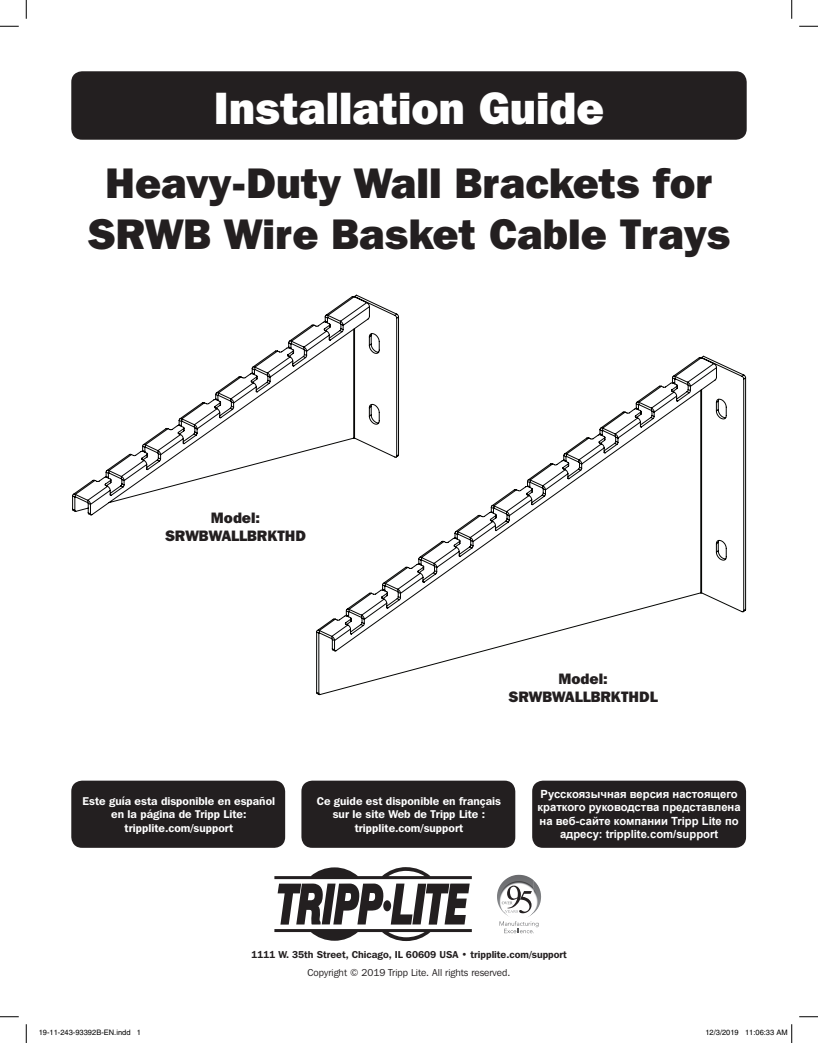
<style>
.page{position:relative;width:818px;height:1043px;background:#fff}
.page>*{position:absolute;margin:0;border:0;box-sizing:border-box;transform-origin:0 0}
.t1{font:800 45px "Franklin Gothic IT Cby BT";color:#fff}
.t2{font:800 42.5px/51px "Franklin Gothic IT Cby BT";color:#231f20;text-align:center}
.t3{font:800 15px/18px "Franklin Gothic IT Cby BT";color:#231f20;text-align:center}
.t4{font:600 11.25px/13.5px "Franklin Gothic IT Cby BT";color:#fff;text-align:center}
.t5{font:700 11.25px/13.5px "Arial";color:#fff;text-align:center}
.t6{font:600 10px "Franklin Gothic IT Cby BT";color:#231f20}
.t7{font:10px "Franklin Gothic IT Cby BT";color:#231f20}
.t8{font:7.5px "Helvetica";color:#000}
</style>
<div class="page">
<div style="left:532px;top:780px;width:214px;height:67px;background:#231f20;border-radius:11px"></div>
<div style="left:301px;top:780px;width:214px;height:67px;background:#231f20;border-radius:11px"></div>
<div style="left:71px;top:780px;width:214px;height:67px;background:#231f20;border-radius:11px"></div>
<div style="left:71px;top:71px;width:675px;height:69px;background:#231f20;border-radius:11px"></div>
<svg style="left:274px;top:867px;width:198px;height:74px"></svg>
<img style="left:500px;top:874px;width:18px;height:12px">
<img style="left:533px;top:884px;width:8px;height:29px">
<svg style="left:499px;top:921px;width:39px;height:12px"></svg>
<svg style="left:502px;top:885px;width:30px;height:28px"></svg>
<svg style="left:72px;top:294px;width:327px;height:221px"></svg>
<svg style="left:316px;top:355px;width:430px;height:340px"></svg>
<svg style="left:0;top:25px;width:19px;height:2px"></svg>
<svg style="left:799px;top:25px;width:19px;height:2px"></svg>
<svg style="left:0;top:1016px;width:19px;height:1px"></svg>
<svg style="left:799px;top:1016px;width:19px;height:1px"></svg>
<svg style="left:25px;top:0;width:2px;height:19px"></svg>
<svg style="left:25px;top:1024px;width:2px;height:18px"></svg>
<svg style="left:791px;top:0;width:1px;height:19px"></svg>
<svg style="left:791px;top:1024px;width:1px;height:18px"></svg>
<p class="t1" style="left:214px;top:79px;width:392px">Installation Guide</p>
<p class="t2" style="left:87px;top:157px;width:644px">Heavy-Duty Wall Brackets for<br>SRWB Wire Basket Cable Trays</p>
<p class="t3" style="left:165px;top:508px;width:143px">Model:<br>SRWBWALLBRKTHD</p>
<p class="t3" style="left:508px;top:669px;width:151px">Model:<br>SRWBWALLBRKTHDL</p>
<p class="t4" style="left:83px;top:794px;width:194px">Este guía esta disponible en español en la página de Tripp Lite: tripplite.com/support</p>
<p class="t4" style="left:317px;top:794px;width:186px">Ce guide est disponible en français sur le site Web de Tripp Lite : tripplite.com/support</p>
<p class="t5" style="left:537px;top:787px;width:204px">Русскоязычная версия настоящего краткого руководства представлена на веб-сайте компании Tripp Lite по адресу: tripplite.com/support</p>
<p class="t6" style="left:251px;top:948px;width:317px">1111 W. 35th Street, Chicago, IL 60609 USA • tripplite.com/support</p>
<p class="t7" style="left:307px;top:966px;width:204px">Copyright © 2019 Tripp Lite. All rights reserved.</p>
<p class="t8" style="left:39px;top:1028px;width:104px">19-11-243-93392B-EN.indd 1</p>
<p class="t8" style="left:705px;top:1028px;width:84px">12/3/2019 11:06:33 AM</p>
</div>
